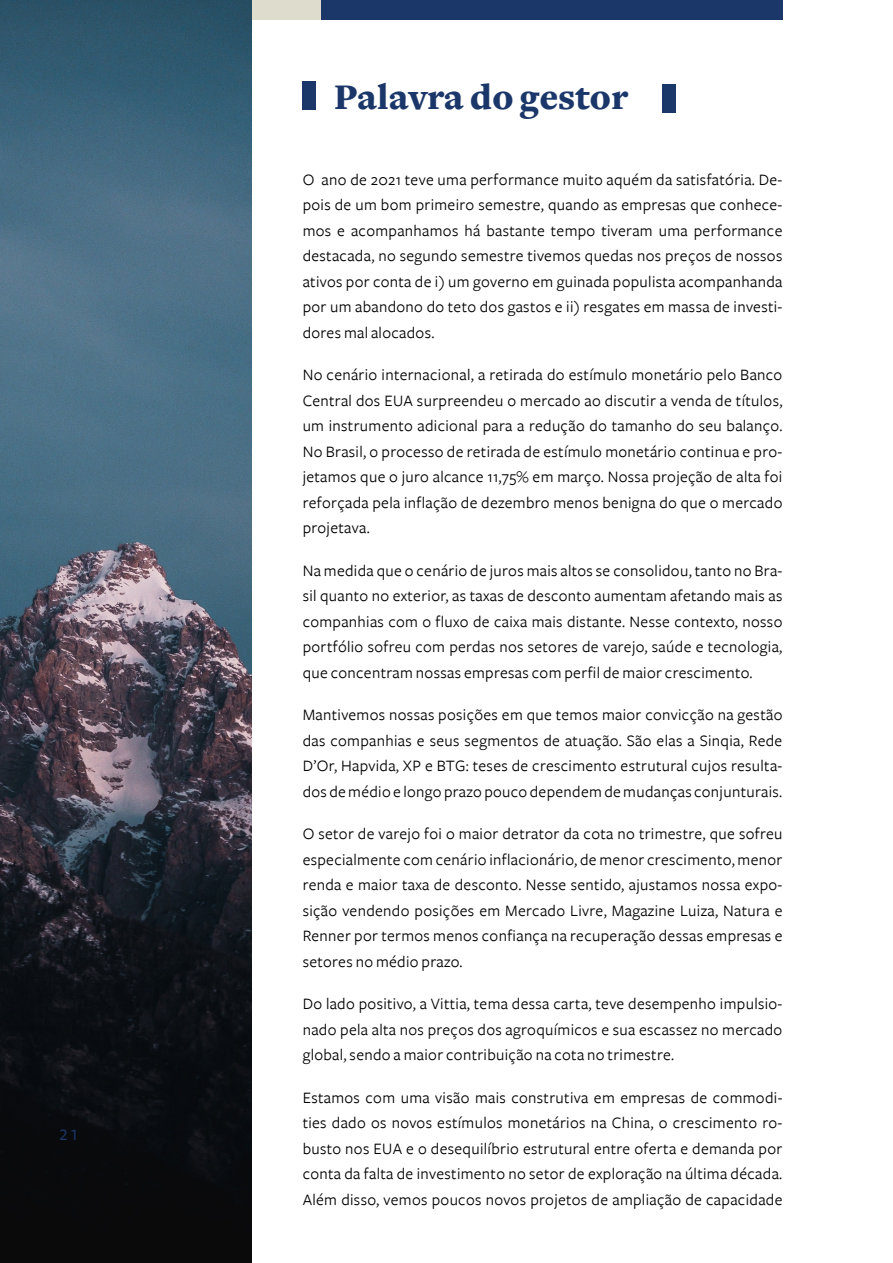
<style>
.page{position:relative;width:893px;height:1263px;background:#fff}
.page>*{position:absolute;margin:0;border:0;box-sizing:border-box;transform-origin:0 0}
.t1{font:900 37.5px "Freight Text";color:#1b3769}
.t2{font:16.5px/25.5px "Freight Sans";letter-spacing:.02em;color:#000;text-align:justify}
.t3{font:16.5px "Freight Sans Medium SC";color:#1b3769}
</style>
<div class="page">
<div style="left:140px;top:0;width:181px;height:19px;background:#dedccd"></div>
<div style="left:321px;top:0;width:461px;height:19px;background:#1b3769"></div>
<img style="left:0;top:0;width:252px;height:1263px">
<div style="left:303px;top:81px;width:13px;height:29px;background:#1b3769"></div>
<div style="left:662px;top:84px;width:14px;height:28px;background:#1b3769"></div>
<p class="t3" style="left:60px;top:1126px;width:20px">21</p>
<h1 class="t1" style="left:334px;top:75px;width:295px">Palavra do gestor</h1>
<p class="t2" style="left:303px;top:167px;width:481px">O ano de 2021 teve uma performance muito aquém da satisfatória. De&shy;pois de um bom primeiro semestre, quando as empresas que conhece&shy;mos e acompanhamos há bastante tempo tiveram uma performance destacada, no segundo semestre tivemos quedas nos preços de nossos ativos por conta de i) um governo em guinada populista acompanhanda por um abandono do teto dos gastos e ii) resgates em massa de investi&shy;dores mal alocados.</p>
<p class="t2" style="left:303px;top:362px;width:481px">No cenário internacional, a retirada do estímulo monetário pelo Banco Central dos EUA surpreendeu o mercado ao discutir a venda de títulos, um instrumento adicional para a redução do tamanho do seu balanço.<br>No Brasil, o processo de retirada de estímulo monetário continua e pro&shy;jetamos que o juro alcance 11,75% em março. Nossa projeção de alta foi reforçada pela inflação de dezembro menos benigna do que o mercado projetava.</p>
<p class="t2" style="left:303px;top:558px;width:481px">Na medida que o cenário de juros mais altos se consolidou, tanto no Bra&shy;sil quanto no exterior, as taxas de desconto aumentam afetando mais as companhias com o fluxo de caixa mais distante. Nesse contexto, nosso portfólio sofreu com perdas nos setores de varejo, saúde e tecnologia, que concentram nossas empresas com perfil de maior crescimento.</p>
<p class="t2" style="left:303px;top:702px;width:481px">Mantivemos nossas posições em que temos maior convicção na gestão das companhias e seus segmentos de atuação. São elas a Sinqia, Rede D’Or, Hapvida, XP e BTG: teses de crescimento estrutural cujos resulta&shy;dos de médio e longo prazo pouco dependem de mudanças conjunturais.</p>
<p class="t2" style="left:303px;top:821px;width:481px">O setor de varejo foi o maior detrator da cota no trimestre, que sofreu especialmente com cenário inflacionário, de menor crescimento, menor renda e maior taxa de desconto. Nesse sentido, ajustamos nossa expo&shy;sição vendendo posições em Mercado Livre, Magazine Luiza, Natura e Renner por termos menos confiança na recuperação dessas empresas e setores no médio prazo.</p>
<p class="t2" style="left:303px;top:991px;width:481px">Do lado positivo, a Vittia, tema dessa carta, teve desempenho impulsio&shy;nado pela alta nos preços dos agroquímicos e sua escassez no mercado global, sendo a maior contribuição na cota no trimestre.</p>
<p class="t2" style="left:303px;top:1085px;width:481px">Estamos com uma visão mais construtiva em empresas de commodi&shy;ties dado os novos estímulos monetários na China, o crescimento ro&shy;busto nos EUA e o desequilíbrio estrutural entre oferta e demanda por conta da falta de investimento no setor de exploração na última década.<br>Além disso, vemos poucos novos projetos de ampliação de capacidade</p>
</div>
